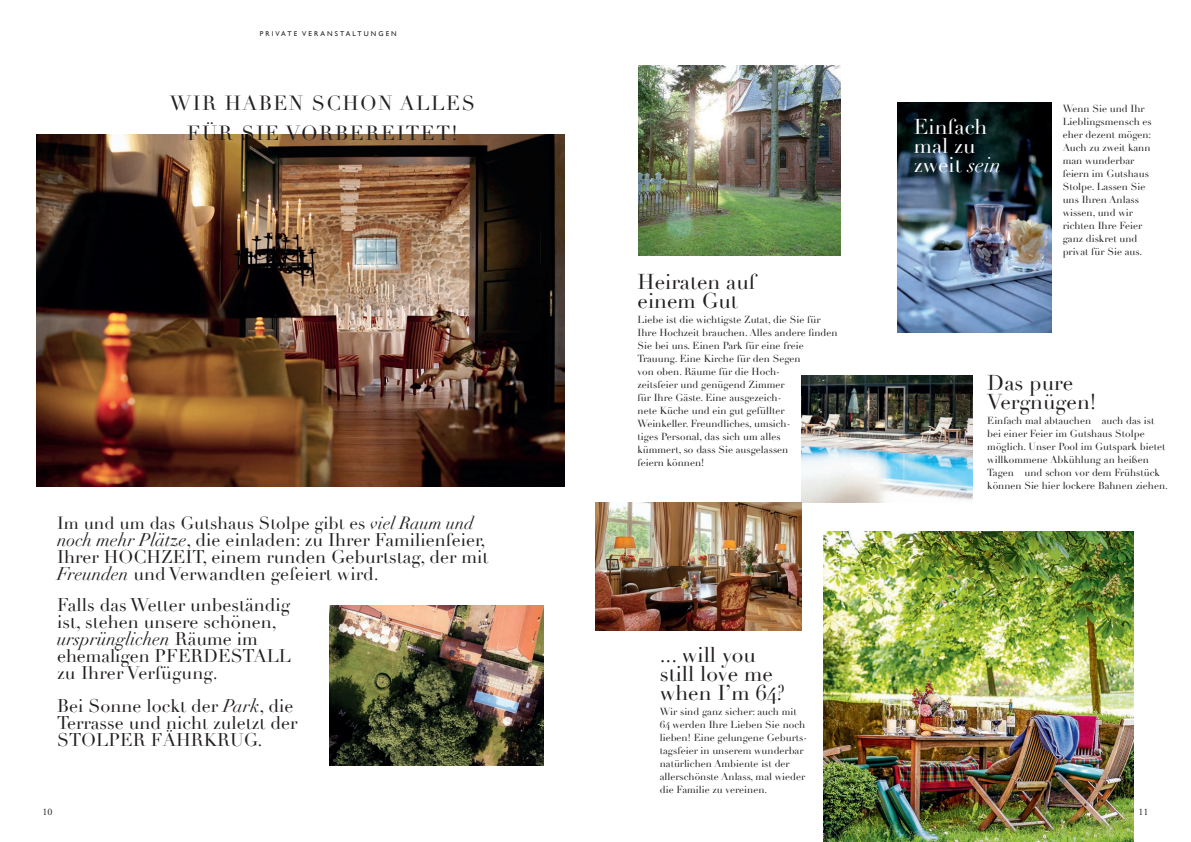
<style>
.page{position:relative;width:1191px;height:842px;background:#fff}
.page>*{position:absolute;margin:0;border:0;box-sizing:border-box;transform-origin:0 0}
.t1{font:21px/19px "Didot";color:#231f20}
.t2{font:21px/19px "Didot";color:#fff}
.t3{font:20px/30px "Didot";letter-spacing:.07em;color:#231f20;text-align:center}
.t4{font:18px/17px "Didot";color:#231f20}
.t5{font:17.3px "Didot";color:#231f20}
.t6{font:10px/13px "Didot";color:#231f20}
.t7{font:10px "Adobe Garamond Pro";color:#231f20}
.t8{font:7px "Gill Sans";letter-spacing:.3em;color:#231f20}
.s1{font-style:italic}
</style>
<div class="page">
<img style="left:36px;top:135px;width:528px;height:352px">
<img style="left:897px;top:102px;width:154px;height:231px">
<img style="left:638px;top:66px;width:203px;height:189px">
<img style="left:801px;top:375px;width:171px;height:128px">
<img style="left:330px;top:606px;width:214px;height:159px">
<img style="left:595px;top:503px;width:206px;height:128px">
<img style="left:823px;top:531px;width:310px;height:311px">
<p class="t8" style="left:260px;top:30px;width:139px">PRIVATE VERANSTALTUNGEN</p>
<h2 class="t3" style="left:170px;top:88px;width:307px">WIR HABEN SCHON ALLES<br>FÜR SIE VORBEREITET!</h2>
<h3 class="t5" style="left:57px;top:512px;width:418px">Im und um das Gutshaus Stolpe gibt es <span class="s1">viel Raum und</span></h3>
<h3 class="t4" style="left:57px;top:531px;width:433px"><span class="s1">noch mehr Plätze</span>, die einladen: zu Ihrer Familienfeier,<br>Ihrer HOCHZEIT, einem runden Geburtstag, der mit<br><span class="s1">Freunden</span> und Verwandten gefeiert wird.</h3>
<h3 class="t4" style="left:57px;top:597px;width:236px">Falls das Wetter unbeständig ist, stehen unsere schönen, <span class="s1">ursprünglichen</span> Räume im ehemaligen PFERDESTALL zu Ihrer Verfügung.</h3>
<h3 class="t4" style="left:57px;top:698px;width:242px">Bei Sonne lockt der <span class="s1">Park</span>, die<br>Terrasse und nicht zuletzt der<br>STOLPER FÄHRKRUG.</h3>
<h1 class="t1" style="left:637px;top:273px;width:120px">Heiraten auf einem Gut</h1>
<p class="t6" style="left:637px;top:313px;width:201px">Liebe ist die wichtigste Zutat, die Sie für Ihre Hochzeit brauchen. Alles andere finden Sie bei uns. Einen Park für eine freie Trauung. Eine Kirche für den Segen<br>von oben. Räume für die Hoch-<br>zeitsfeier und genügend Zimmer<br>für Ihre Gäste. Eine ausgezeich-<br>nete Küche und ein gut gefüllter Weinkeller. Freundliches, umsich-<br>tiges Personal, das sich um alles<br>kümmert, so dass Sie ausgelassen<br>feiern können!</p>
<h1 class="t1" style="left:660px;top:646px;width:131px">... will you still love me – when I’m 64?</h1>
<p class="t6" style="left:660px;top:705px;width:149px">Wir sind ganz sicher: auch mit<br>64 werden Ihre Lieben Sie noch lieben! Eine gelungene Geburts&shy;tagsfeier in unserem wunderbar natürlichen Ambiente ist der allerschönste Anlass, mal wieder die Familie zu vereinen.</p>
<h1 class="t2" style="left:913px;top:118px;width:89px">Einfach mal zu zweit <span class="s1">sein</span></h1>
<p class="t6" style="left:1062px;top:103px;width:91px">Wenn Sie und Ihr<br>Lieblingsmensch es eher dezent mögen:<br>Auch zu zweit kann man wunderbar feiern im Gutshaus<br>Stolpe. Lassen Sie uns Ihren Anlass wissen, und wir richten Ihre Feier ganz diskret und privat für Sie aus.</p>
<h1 class="t1" style="left:987px;top:373px;width:111px">Das pure<br>Vergnügen!</h1>
<p class="t6" style="left:987px;top:414px;width:182px">Einfach mal abtauchen – auch das ist bei einer Feier im Gutshaus Stolpe möglich. Unser Pool im Gutspark bietet willkommene Abkühlung an heißen Tagen – und schon vor dem Frühstück können Sie hier lockere Bahnen ziehen.</p>
<p class="t7" style="left:43px;top:806px;width:11px">10</p>
<p class="t7" style="left:1138px;top:806px;width:11px">11</p>
</div>
